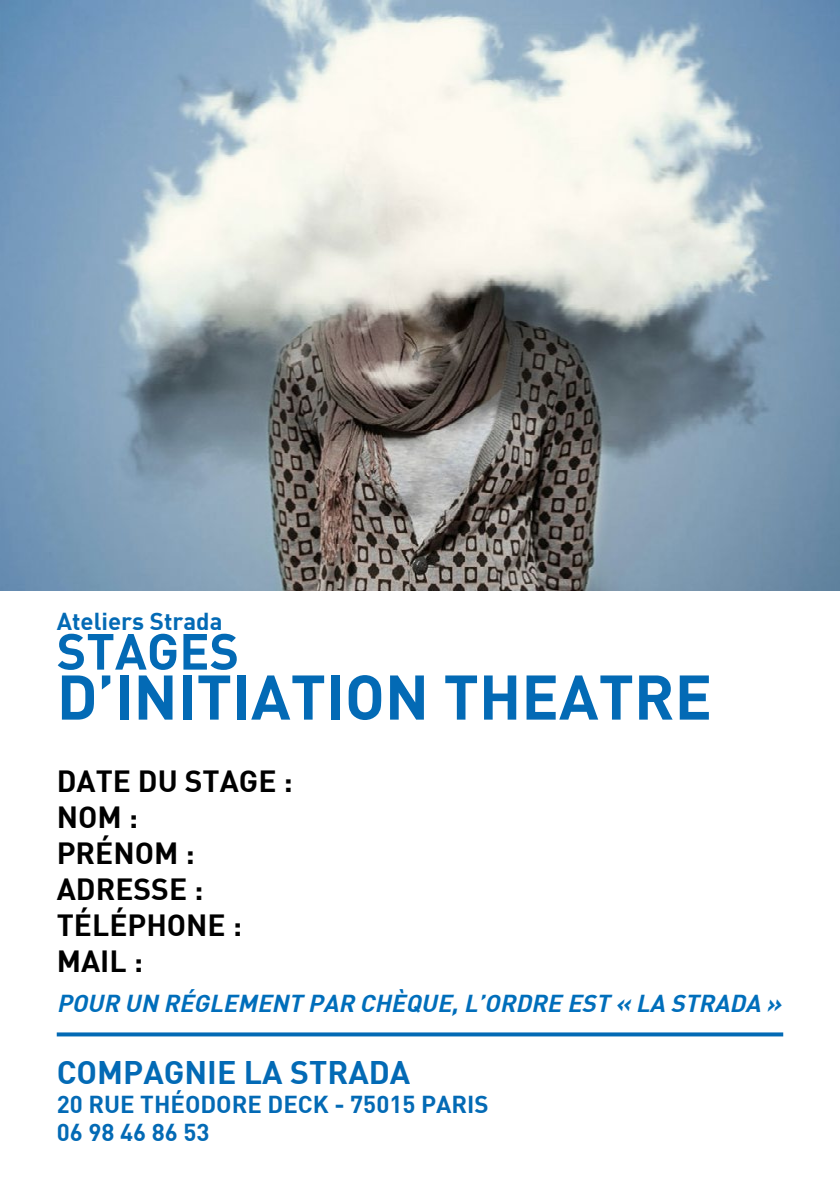
<style>
.page{position:relative;width:840px;height:1191px;background:#fff}
.page>*{position:absolute;margin:0;border:0;box-sizing:border-box;transform-origin:0 0}
.t1{font:700 62px "DI Nbek";color:#036ab5}
.t2{font:700 50px "DI Nbek";color:#036ab5}
.t3{font:700 32px "DI Nbek";color:#036ab5}
.t4{font:700 30px/36px "DI Nbek";color:#000}
.t5{font:700 24px/28.8px "DI Nbek";color:#036ab5}
.t6{font:italic 700 24px "DI Nbek";color:#006ebb}
</style>
<div class="page">
<img style="left:0;top:0;width:839px;height:591px">
<svg style="left:57px;top:1032px;width:725px;height:4px;background:#1f7abd"></svg>
<p class="t5" style="left:57px;top:605px;width:167px">Ateliers Strada</p>
<h2 class="t2" style="left:57px;top:619px;width:184px">STAGES</h2>
<h1 class="t1" style="left:57px;top:656px;width:656px">D’INITIATION THEATRE</h1>
<p class="t4" style="left:57px;top:761px;width:237px">DATE DU STAGE :<br>NOM :<br>PRÉNOM :<br>ADRESSE :<br>TÉLÉPHONE :<br>MAIL :</p>
<p class="t6" style="left:57px;top:987px;width:731px">POUR UN RÉGLEMENT PAR CHÈQUE,L’ORDRE EST « LA STRADA »</p>
<h3 class="t3" style="left:57px;top:1051px;width:355px">COMPAGNIE LA STRADA</h3>
<p class="t5" style="left:57px;top:1088px;width:433px">20 RUE THÉODORE DECK - 75015 PARIS<br>06 98 46 86 53</p>
</div>
